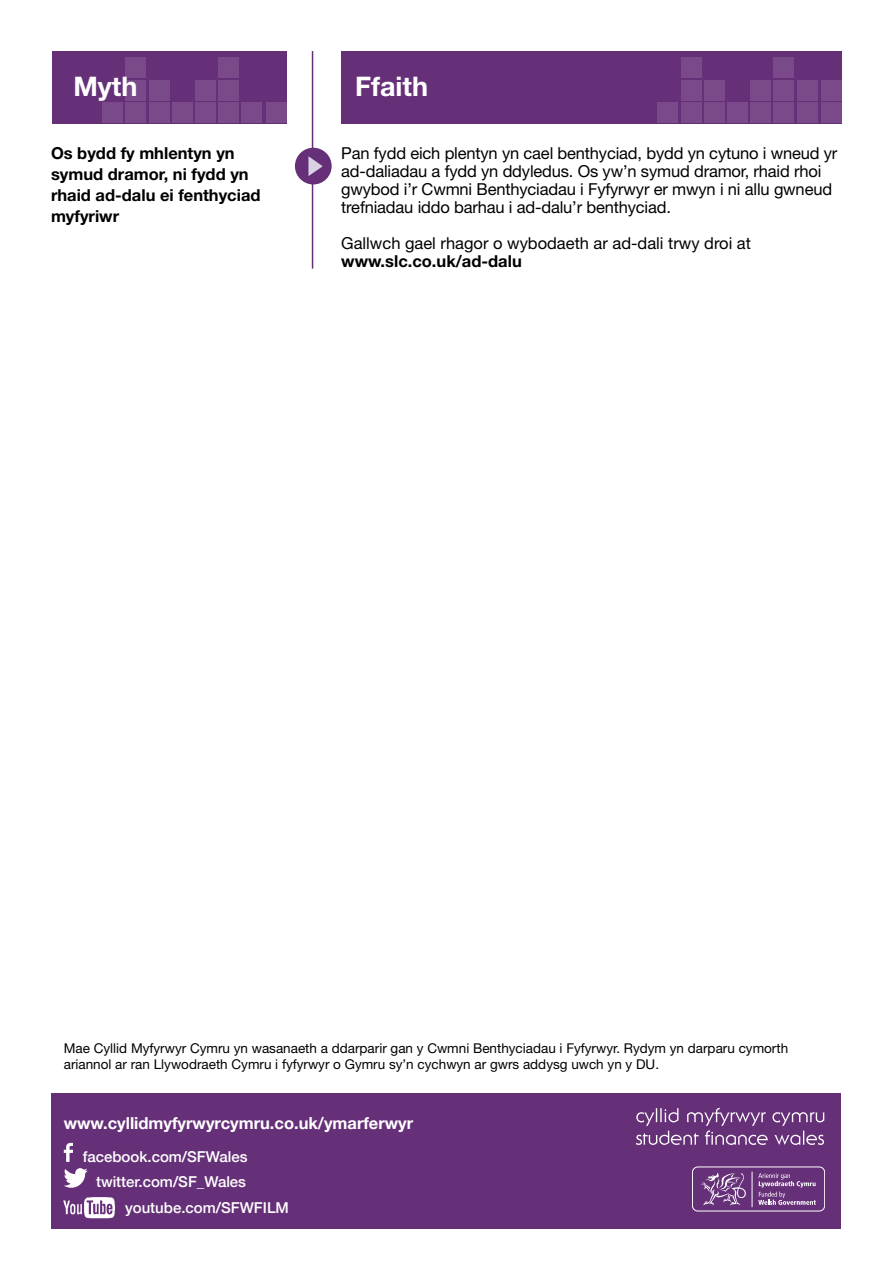
<style>
.page{position:relative;width:893px;height:1263px;background:#fff}
.page>*{position:absolute;margin:0;border:0;box-sizing:border-box;transform-origin:0 0}
.t1{font:700 27px "Helvetica Neue LT Std";color:#fff}
.t2{font:16.5px/18px "Helvetica Neue LT Std";letter-spacing:-.01em;color:#000}
.t3{font:700 16.5px/21px "Helvetica Neue LT Std";color:#000}
.t4{font:700 16.5px "Helvetica Neue";color:#fff}
.t5{font:500 15px "Helvetica Neue";color:#fff}
.t6{font:13.5px/16.2px "Helvetica Neue LT Std";color:#000}
</style>
<div class="page">
<div style="left:52px;top:51px;width:235px;height:73px;background:#663079"></div>
<div style="left:341px;top:51px;width:501px;height:73px;background:#663079"></div>
<div style="left:125px;top:57px;width:21px;height:21px;background:#79498a"></div>
<div style="left:681px;top:57px;width:21px;height:21px;background:#79498a"></div>
<div style="left:218px;top:57px;width:21px;height:21px;background:#79498a"></div>
<div style="left:773px;top:57px;width:21px;height:21px;background:#79498a"></div>
<div style="left:125px;top:80px;width:21px;height:20px;background:#79498a"></div>
<div style="left:681px;top:80px;width:21px;height:20px;background:#79498a"></div>
<div style="left:125px;top:102px;width:21px;height:21px;background:#79498a"></div>
<div style="left:681px;top:102px;width:21px;height:21px;background:#79498a"></div>
<div style="left:149px;top:80px;width:21px;height:20px;background:#79498a"></div>
<div style="left:704px;top:80px;width:21px;height:20px;background:#79498a"></div>
<div style="left:218px;top:80px;width:21px;height:20px;background:#79498a"></div>
<div style="left:773px;top:80px;width:21px;height:20px;background:#79498a"></div>
<div style="left:797px;top:80px;width:21px;height:20px;background:#79498a"></div>
<div style="left:821px;top:80px;width:21px;height:20px;background:#79498a"></div>
<div style="left:195px;top:80px;width:21px;height:20px;background:#79498a"></div>
<div style="left:750px;top:80px;width:21px;height:20px;background:#79498a"></div>
<div style="left:149px;top:102px;width:21px;height:21px;background:#79498a"></div>
<div style="left:704px;top:102px;width:21px;height:21px;background:#79498a"></div>
<div style="left:218px;top:102px;width:21px;height:21px;background:#79498a"></div>
<div style="left:773px;top:102px;width:21px;height:21px;background:#79498a"></div>
<div style="left:195px;top:102px;width:21px;height:21px;background:#79498a"></div>
<div style="left:750px;top:102px;width:21px;height:21px;background:#79498a"></div>
<div style="left:172px;top:102px;width:21px;height:21px;background:#79498a"></div>
<div style="left:727px;top:102px;width:21px;height:21px;background:#79498a"></div>
<div style="left:102px;top:102px;width:21px;height:21px;background:#79498a"></div>
<div style="left:657px;top:102px;width:21px;height:21px;background:#79498a"></div>
<div style="left:242px;top:102px;width:20px;height:21px;background:#79498a"></div>
<div style="left:797px;top:102px;width:21px;height:21px;background:#79498a"></div>
<div style="left:266px;top:102px;width:21px;height:21px;background:#79498a"></div>
<div style="left:821px;top:102px;width:21px;height:21px;background:#79498a"></div>
<hr style="left:312px;top:51px;width:1px;height:218px;background:#663079">
<div style="left:295px;top:148px;width:37px;height:36px;background:#663079;border-radius:50%"></div>
<svg style="left:308px;top:156px;width:15px;height:20px"></svg>
<div style="left:51px;top:1094px;width:790px;height:135px;background:#663079"></div>
<svg style="left:64px;top:1168px;width:24px;height:20px"></svg>
<svg style="left:64px;top:1143px;width:9px;height:19px"></svg>
<img style="left:63px;top:1197px;width:52px;height:22px">
<div style="left:692px;top:1167px;width:133px;height:44px;border:1px solid #fff;border-radius:5px"></div>
<hr style="left:752px;top:1172px;width:1px;height:35px;background:#fff">
<svg style="left:758px;top:1173px;width:58px;height:32px"></svg>
<svg style="left:701px;top:1172px;width:45px;height:34px"></svg>
<svg style="left:636px;top:1108px;width:189px;height:37px"></svg>
<h1 class="t1" style="left:73px;top:69px;width:66px">Myth</h1>
<h1 class="t1" style="left:355px;top:69px;width:74px">Ffaith</h1>
<p class="t3" style="left:51px;top:142px;width:211px">Os bydd fy mhlentyn yn symud dramor, ni fydd yn rhaid ad-dalu ei fenthyciad myfyriwr</p>
<p class="t2" style="left:341px;top:144px;width:498px">Pan fydd eich plentyn yn cael benthyciad, bydd yn cytuno i wneud yr ad-daliadau a fydd yn ddyledus. Os yw’n symud dramor, rhaid rhoi gwybod i’r Cwmni Benthyciadau i Fyfyrwyr er mwyn i ni allu gwneud trefniadau iddo barhau i ad-dalu’r benthyciad.</p>
<p class="t2" style="left:341px;top:234px;width:411px">Gallwch gael rhagor o wybodaeth ar ad-dali trwy droi at</p>
<p class="t3" style="left:341px;top:250px;width:182px">www.slc.co.uk/ad-dalu</p>
<p class="t6" style="left:64px;top:1039px;width:726px">Mae Cyllid Myfyrwyr Cymru yn wasanaeth a ddarparir gan y Cwmni Benthyciadau i Fyfyrwyr. Rydym yn darparu cymorth ariannol ar ran Llywodraeth Cymru i fyfyrwyr o Gymru sy’n cychwyn ar gwrs addysg uwch yn y DU.</p>
<p class="t4" style="left:64px;top:1110px;width:351px">www.cyllidmyfyrwyrcymru.co.uk/ymarferwyr</p>
<p class="t5" style="left:83px;top:1144px;width:166px">facebook.com/SFWales</p>
<p class="t5" style="left:125px;top:1195px;width:165px">youtube.com/SFWFILM</p>
<p class="t5" style="left:96px;top:1170px;width:152px">twitter.com/SF_Wales</p>
</div>
